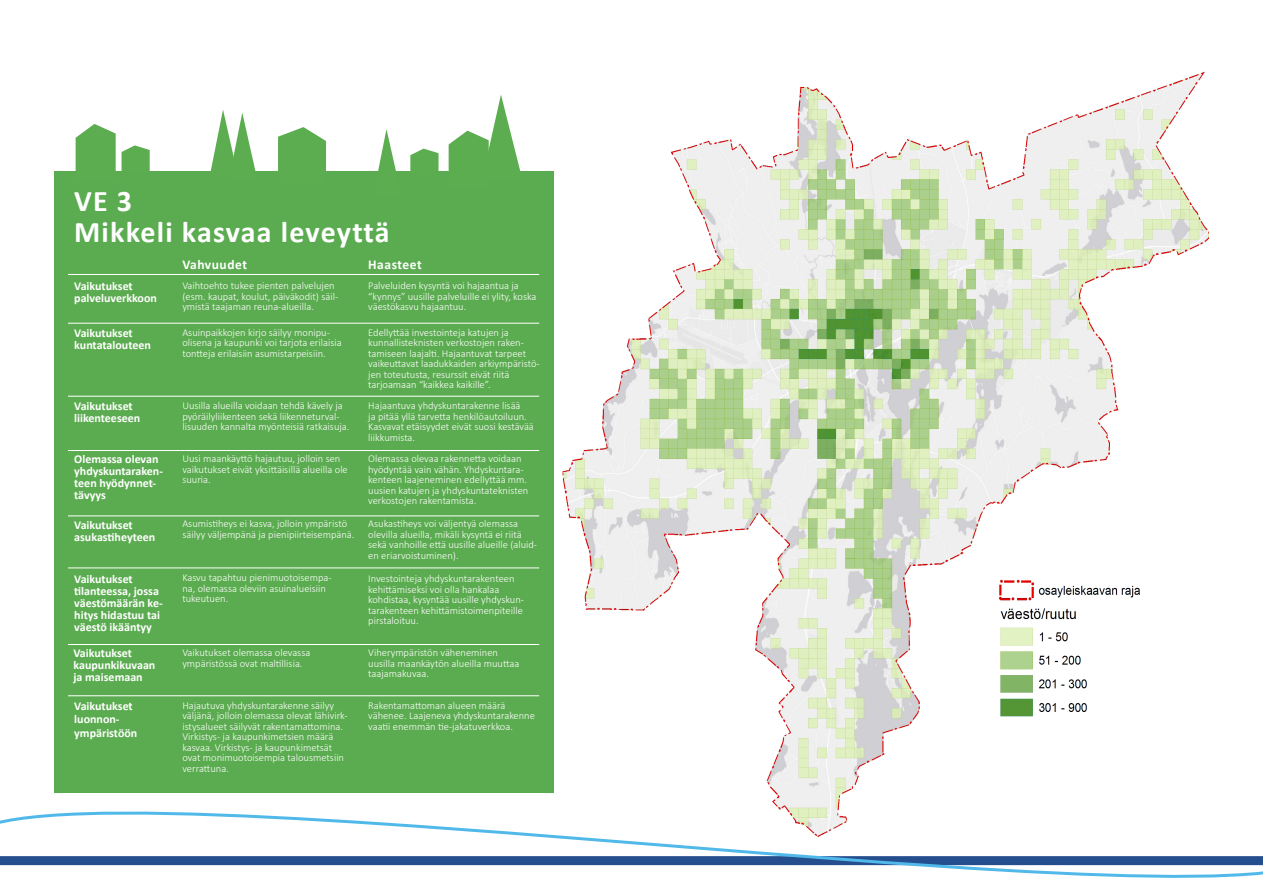
<style>
.page{position:relative;width:1263px;height:893px;background:#fff}
.page>*{position:absolute;margin:0;border:0;box-sizing:border-box;transform-origin:0 0}
.numerot{font:700 30px "Calibri";letter-spacing:.04em;color:#fff}
.numerot-2{font:700 13.5px "Calibri";letter-spacing:.04em;color:#fff}
.numerot-3{font:700 12px/12px "Calibri";color:#fff}
.numerot-4{font:300 10.5px/10.5px "Calibri";color:#fff}
</style>
<div class="page">
<svg style="left:0;top:742px;width:1263px;height:136px"></svg>
<img style="left:562px;top:71px;width:647px;height:768px">
<div style="left:54px;top:171px;width:499px;height:621px;background:#5bac50"></div>
<svg style="left:410px;top:149px;width:28px;height:22px"></svg>
<svg style="left:278px;top:127px;width:48px;height:44px;background:#71b867"></svg>
<svg style="left:76px;top:124px;width:40px;height:47px;background:#6fb766"></svg>
<svg style="left:122px;top:145px;width:28px;height:26px"></svg>
<svg style="left:210px;top:110px;width:46px;height:61px"></svg>
<svg style="left:378px;top:129px;width:18px;height:42px"></svg>
<svg style="left:449px;top:95px;width:72px;height:76px"></svg>
<hr style="left:68px;top:274px;width:471px;height:1px;background:#fff">
<hr style="left:68px;top:323px;width:471px;height:1px;background:#fff">
<hr style="left:68px;top:396px;width:471px;height:1px;background:#fff">
<hr style="left:68px;top:450px;width:471px;height:1px;background:#fff">
<hr style="left:68px;top:515px;width:471px;height:1px;background:#fff">
<hr style="left:68px;top:567px;width:471px;height:1px;background:#fff">
<hr style="left:68px;top:644px;width:471px;height:1px;background:#fff">
<hr style="left:68px;top:695px;width:471px;height:1px;background:#fff">
<div style="left:954px;top:568px;width:42px;height:156px;background:#fff"></div>
<div style="left:994px;top:558px;width:154px;height:20px;background:#fff"></div>
<div style="left:1143px;top:576px;width:85px;height:148px;background:#fff"></div>
<div style="left:994px;top:718px;width:154px;height:20px;background:#fff"></div>
<p class="numerot" style="left:74px;top:182px;width:59px">VE 3</p>
<p class="numerot" style="left:74px;top:213px;width:317px">Mikkeli kasvaa leveyttä</p>
<p class="numerot-2" style="left:182px;top:256px;width:66px">Vahvuudet</p>
<p class="numerot-2" style="left:368px;top:256px;width:55px">Haasteet</p>
<p class="numerot-3" style="left:74px;top:280px;width:60px">Vaikutukset</p>
<p class="numerot-3" style="left:74px;top:292px;width:84px">palveluverkkoon</p>
<p class="numerot-3" style="left:74px;top:327px;width:60px">Vaikutukset</p>
<p class="numerot-3" style="left:74px;top:339px;width:78px">kuntatalouteen</p>
<p class="numerot-4" style="left:182px;top:280px;width:157px">Vaihtoehto tukee pienten palvelujen (esm. kaupat, koulut, päiväkodit) säil&shy;ymistä taajaman reuna-alueilla.</p>
<p class="numerot-4" style="left:368px;top:280px;width:170px">Palveluiden kysyntä voi hajaantua ja “kynnys” uusille palveluille ei ylity, koska väestökasvu hajaantuu.</p>
<p class="numerot-4" style="left:182px;top:327px;width:161px">Asuinpaikkojen kirjo säilyy monipu&shy;olisena ja kaupunki voi tarjota erilaisia tontteja erilaisiin asumistarpeisiin.</p>
<p class="numerot-4" style="left:368px;top:327px;width:173px">Edellyttää investointeja katujen ja kunnallisteknisten verkostojen raken&shy;tamiseen laajalti. Hajaantuvat tarpeet vaikeuttavat laadukkaiden arkiympäristö&shy;jen toteutusta, resurssit eivät riitä tarjoamaan “kaikkea kaikille”.</p>
<p class="numerot-4" style="left:182px;top:400px;width:169px">Uusilla alueilla voidaan tehdä kävely ja pyöräilyliikenteen sekä liikenneturval&shy;lisuuden kannalta myönteisiä ratkaisuja.</p>
<p class="numerot-4" style="left:368px;top:400px;width:167px">Hajaantuva yhdyskuntarakenne lisää<br>ja pitää yllä tarvetta henkilöautoiluun.<br>Kasvavat etäisyydet eivät suosi kestävää liikkumista.</p>
<p class="numerot-4" style="left:182px;top:453px;width:167px">Uusi maankäyttö hajautuu, jolloin sen vaikutukset eivät yksittäisillä alueilla ole suuria.</p>
<p class="numerot-4" style="left:368px;top:454px;width:157px">Olemassa olevaa rakennetta voidaan hyödyntää vain vähän. Yhdyskuntara-</p>
<p class="numerot-3" style="left:74px;top:400px;width:60px">Vaikutukset</p>
<p class="numerot-3" style="left:74px;top:412px;width:68px">liikenteeseen</p>
<p class="numerot-3" style="left:74px;top:453px;width:90px">Olemassa olevan yhdyskuntaraken&shy;teen hyödynnet&shy;tävyys</p>
<p class="numerot-3" style="left:74px;top:519px;width:83px">Vaikutukset asukastiheyteen</p>
<p class="numerot-3" style="left:74px;top:573px;width:90px">Vaikutukset tilanteessa, jossa väestömäärän ke&shy;hitys hidastuu tai väestö ikääntyy</p>
<p class="numerot-3" style="left:74px;top:647px;width:83px">Vaikutukset kaupunkikuvaan ja maisemaan</p>
<p class="numerot-3" style="left:74px;top:700px;width:60px">Vaikutukset</p>
<p class="numerot-3" style="left:74px;top:713px;width:47px">luonnon-</p>
<p class="numerot-3" style="left:74px;top:727px;width:65px">ympäristöön</p>
<p class="numerot-4" style="left:368px;top:475px;width:162px;text-align:justify">kenteen laajeneminen edellyttää mm. uusien katujen ja yhdyskuntateknisten verkostojen rakentamista.</p>
<p class="numerot-4" style="left:182px;top:519px;width:174px">Asumistiheys ei kasva, jolloin ympäristö säilyy väljempänä ja pienipiirteisempänä.</p>
<p class="numerot-4" style="left:368px;top:519px;width:170px">Asukastiheys voi väljentyä olemassa olevilla alueilla, mikäli kysyntä ei riitä sekä vanhoille että uusille alueille (aluid&shy;en eriarvoistuminen).</p>
<p class="numerot-4" style="left:182px;top:573px;width:151px">Kasvu tapahtuu pienimuotoisempa&shy;na, olemassa oleviin asuinalueisiin tukeutuen.</p>
<p class="numerot-4" style="left:368px;top:573px;width:148px">Investointeja yhdyskuntarakenteen</p>
<p class="numerot-4" style="left:368px;top:584px;width:157px">kehittämiseksi voi olla hankalaa kohdistaa, kysyntää uusille yhdyskun&shy;tarakenteen kehittämistoimenpiteille pirstaloituu.</p>
<p class="numerot-4" style="left:182px;top:647px;width:129px">Vaikutukset olemassa olevassa ympäristössä ovat maltillisia.</p>
<p class="numerot-4" style="left:368px;top:647px;width:131px">Viherympäristön väheneminen</p>
<p class="numerot-4" style="left:368px;top:658px;width:153px">uusilla maankäytön alueilla muuttaa taajamakuvaa.</p>
<p class="numerot-4" style="left:182px;top:700px;width:167px">Hajautuva yhdyskuntarakenne säilyy väljänä, jolloin olemassa olevat lähivirk&shy;istysalueet säilyvät rakentamattomina.<br>Virkistys- ja kaupunkimetsien määrä kasvaa. Virkistys- ja kaupunkimetsät ovat monimuotoisempia talousmetsiin verrattuna.</p>
<p class="numerot-4" style="left:368px;top:700px;width:139px">Rakentamattoman alueen määrä</p>
<p class="numerot-4" style="left:368px;top:710px;width:168px">vähenee. Laajeneva yhdyskuntarakenne vaatii enemmän tie-jakatuverkkoa.</p>
</div>
